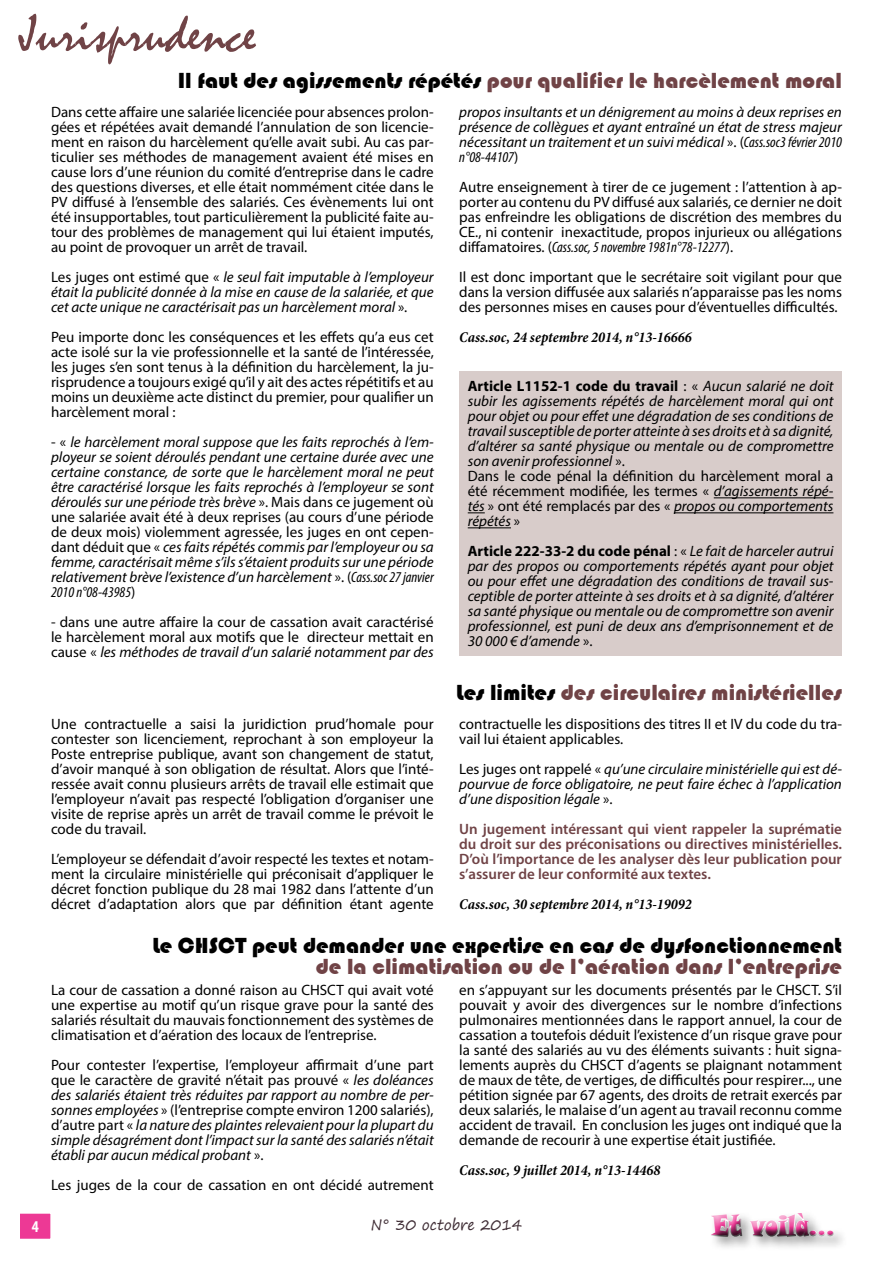
<style>
.page{position:relative;width:893px;height:1263px;background:#fff}
.page>*{position:absolute;margin:0;border:0;box-sizing:border-box;transform-origin:0 0}
.t1{font:54px "Mistral";color:#704346}
.t2{font:28.2px "Snap ITC";letter-spacing:.01em;color:#ed3995;scale:.73 1}
.t3{font:22.5px "Bauhaus 93";color:#704346}
.t4{font:22.5px "Bauhaus 93";color:#000}
.t5{font:700 condensed 16.5px "Myriad Pro";color:#fff}
.t6{font:15px/15px "Myriad Pro";color:#000;text-align:justify}
.t7{font:italic 15px/15px "Myriad Pro";color:#000;text-align:justify}
.t8{font:600 15px/15px "Myriad Pro";color:#704346;text-align:justify}
.t9{font:italic 700 condensed 15px "Minion Pro";color:#000}
.t10{font:15px "Segoe Print";color:#412f37;scale:.95 1}
.s1{color:#000}
.s2{font-style:normal}
.s3{font-stretch:condensed}
.s4{font-style:italic}
.s5{font-style:italic;font-stretch:condensed}
.s6{font-weight:700;font-style:normal}
</style>
<div class="page">
<div style="left:19px;top:1212px;width:33px;height:28px;background:#ed3995"></div>
<div style="left:17px;top:1211px;width:36px;height:31px;border:3px solid #fff"></div>
<div style="left:703px;top:1207px;width:141px;height:40px;background:#000;opacity:.75"></div>
<div style="left:459px;top:371px;width:383px;height:285px;background:#d8ccca"></div>
<hr style="left:714px;top:497px;width:119px;height:1px;background:#000">
<svg style="left:468px;top:512px;width:17px;height:1px"></svg>
<hr style="left:674px;top:512px;width:159px;height:1px;background:#000">
<hr style="left:468px;top:527px;width:43px;height:1px;background:#000">
<h1 class="t1" style="left:20px;top:1px;width:237px">Jurisprudence</h1>
<h3 class="t3" style="left:178px;top:67px;width:666px"><span class="s1">Il faut des agissements répétés</span> pour qualifier le harcèlement moral</h3>
<p class="t6" style="left:51px;top:104px;width:384px">Dans cette affaire une salariée licenciée pour absences prolon&shy;gées et répétées avait demandé l’annulation de son licencie&shy;ment en raison du harcèlement qu’elle avait subi. Au cas par&shy;ticulier ses méthodes de management avaient été mises en cause lors d’une réunion du comité d’entreprise dans le cadre des questions diverses, et elle était nommément citée dans le PV diffusé à l’ensemble des salariés. Ces évènements lui ont été insupportables, tout particulièrement la publicité faite au&shy;tour des problèmes de management qui lui étaient imputés, au point de provoquer un arrêt de travail.</p>
<p class="t7" style="left:51px;top:269px;width:384px"><span class="s2">Les juges ont estimé que «</span> le seul fait imputable à l’employeur était la publicité donnée à la mise en cause de la salariée, et que cet acte unique ne caractérisait pas un harcèlement moral <span class="s2">».</span></p>
<p class="t6" style="left:51px;top:329px;width:384px">Peu importe donc les conséquences et les effets qu’a eus cet acte isolé sur la vie professionnelle et la santé de l’intéressée, les juges s’en sont tenus à la définition du harcèlement, la ju&shy;risprudence a toujours exigé qu’il y ait des actes répétitifs et au moins un deuxième acte distinct du premier, pour qualifier un harcèlement moral :</p>
<p class="t7" style="left:51px;top:434px;width:384px"><span class="s2">- «</span> le harcèlement moral suppose que les faits reprochés à l’em&shy;ployeur se soient déroulés pendant une certaine durée avec une certaine constance, de sorte que le harcèlement moral ne peut être caractérisé lorsque les faits reprochés à l’employeur se sont déroulés sur une période très brève <span class="s2">». Mais dans ce jugement où une salariée avait été à deux reprises (au cours d’une période de deux mois) violemment agressée, les juges en ont cepen&shy;dant déduit que «</span> ces faits répétés commis par l’employeur ou sa femme, caractérisait même s’ils s’étaient produits sur une période relativement brève l’existence d’un harcèlement <span class="s2">». (</span><span class="s3">Cass.soc 27 janvier 2010 n°08-43985</span><span class="s2">)</span></p>
<p class="t6" style="left:51px;top:614px;width:384px">- dans une autre affaire la cour de cassation avait caractérisé le harcèlement moral aux motifs que le directeur mettait en cause « <span class="s4">les méthodes de travail d’un salarié notamment par des</span></p>
<p class="t6" style="left:51px;top:716px;width:384px">Une contractuelle a saisi la juridiction prud’homale pour contester son licenciement, reprochant à son employeur la Poste entreprise publique, avant son changement de statut, d’avoir manqué à son obligation de résultat. Alors que l’inté&shy;ressée avait connu plusieurs arrêts de travail elle estimait que l’employeur n’avait pas respecté l’obligation d’organiser une visite de reprise après un arrêt de travail comme le prévoit le code du travail.</p>
<p class="t6" style="left:51px;top:851px;width:384px">L’employeur se défendait d’avoir respecté les textes et notam&shy;ment la circulaire ministérielle qui préconisait d’appliquer le décret fonction publique du 28 mai 1982 dans l’attente d’un décret d’adaptation alors que par définition étant agente</p>
<p class="t7" style="left:459px;top:104px;width:384px">propos insultants et un dénigrement au moins à deux reprises en présence de collègues et ayant entraîné un état de stress majeur nécessitant un traitement et un suivi médical <span class="s2">». (</span><span class="s3">Cass.soc3 février 2010 n°08-44107</span><span class="s2">)</span></p>
<p class="t6" style="left:459px;top:179px;width:384px">Autre enseignement à tirer de ce jugement : l’attention à ap&shy;porter au contenu du PV diffusé aux salariés, ce dernier ne doit pas enfreindre les obligations de discrétion des membres du CE., ni contenir inexactitude, propos injurieux ou allégations diffamatoires. (<span class="s5">Cass.soc, 5 novembre 1981n°78-12277</span>).</p>
<p class="t6" style="left:459px;top:269px;width:384px">Il est donc important que le secrétaire soit vigilant pour que dans la version diffusée aux salariés n’apparaisse pas les noms des personnes mises en causes pour d’éventuelles difficultés.</p>
<p class="t9" style="left:459px;top:326px;width:234px">Cass.soc, 24 septembre 2014, n°13-16666</p>
<p class="t7" style="left:468px;top:379px;width:367px;text-align:left"><span class="s6">Article L1152-1 code du travail</span> <span class="s2">: «</span> Aucun salarié ne doit subir les agissements répétés de harcèlement moral qui ont pour objet ou pour effet une dégradation de ses conditions de travail susceptible de porter atteinte à ses droits et à sa dignité, d’altérer sa santé physique ou mentale ou de compromettre son avenir professionnel <span class="s2">».<br>Dans le code pénal la définition du harcèlement moral a été récemment modifiée, les termes «</span> d’agissements répé&shy;tés <span class="s2">» ont été remplacés par des «</span> propos ou comportements répétés <span class="s2">»</span></p>
<p class="t7" style="left:468px;top:544px;width:367px"><span class="s6">Article 222-33-2 du code pénal</span> <span class="s2">: «</span> Le fait de harceler autrui par des propos ou comportements répétés ayant pour objet ou pour effet une dégradation des conditions de travail sus&shy;ceptible de porter atteinte à ses droits et à sa dignité, d’altérer sa santé physique ou mentale ou de compromettre son avenir professionnel, est puni de deux ans d’emprisonnement et de 30 000 € d’amende <span class="s2">».</span></p>
<h3 class="t3" style="left:456px;top:679px;width:387px"><span class="s1">Les limites</span> des circulaires ministérielles</h3>
<p class="t6" style="left:459px;top:716px;width:384px">contractuelle les dispositions des titres II et IV du code du tra&shy;vail lui étaient applicables.</p>
<p class="t7" style="left:459px;top:761px;width:384px"><span class="s2">Les juges ont rappelé «</span> qu’une circulaire ministérielle qui est dé&shy;pourvue de force obligatoire, ne peut faire échec à l’application d’une disposition légale <span class="s2">».</span></p>
<p class="t8" style="left:459px;top:821px;width:384px">Un jugement intéressant qui vient rappeler la suprématie du droit sur des préconisations ou directives ministérielles.<br>D’où l’importance de les analyser dès leur publication pour s’assurer de leur conformité aux textes.</p>
<p class="t9" style="left:459px;top:893px;width:234px">Cass.soc, 30 septembre 2014, n°13-19092</p>
<h3 class="t4" style="left:152px;top:932px;width:691px">Le CHSCT peut demander une expertise en cas de dysfonctionnement</h3>
<h3 class="t3" style="left:316px;top:953px;width:528px">de la climatisation ou de l’aération dans l’entreprise</h3>
<p class="t6" style="left:51px;top:982px;width:384px">La cour de cassation a donné raison au CHSCT qui avait voté une expertise au motif qu’un risque grave pour la santé des salariés résultait du mauvais fonctionnement des systèmes de climatisation et d’aération des locaux de l’entreprise.</p>
<p class="t7" style="left:51px;top:1057px;width:384px"><span class="s2">Pour contester l’expertise, l’employeur affirmait d’une part que le caractère de gravité n’était pas prouvé «</span> les doléances des salariés étaient très réduites par rapport au nombre de per&shy;sonnes employées <span class="s2">» (l’entreprise compte environ 1200 salariés), d’autre part «</span> la nature des plaintes relevaient pour la plupart du simple désagrément dont l’impact sur la santé des salariés n’était établi par aucun médical probant <span class="s2">».</span></p>
<p class="t6" style="left:51px;top:1177px;width:384px">Les juges de la cour de cassation en ont décidé autrement</p>
<p class="t6" style="left:459px;top:982px;width:384px">en s’appuyant sur les documents présentés par le CHSCT. S’il pouvait y avoir des divergences sur le nombre d’infections pulmonaires mentionnées dans le rapport annuel, la cour de cassation a toutefois déduit l’existence d’un risque grave pour la santé des salariés au vu des éléments suivants : huit signa&shy;lements auprès du CHSCT d’agents se plaignant notamment de maux de tête, de vertiges, de difficultés pour respirer..., une pétition signée par 67 agents, des droits de retrait exercés par deux salariés, le malaise d’un agent au travail reconnu comme accident de travail. En conclusion les juges ont indiqué que la demande de recourir à une expertise était justifiée.</p>
<p class="t9" style="left:459px;top:1160px;width:203px">Cass.soc, 9 juillet 2014, n°13-14468</p>
<p class="t5" style="left:32px;top:1216px;width:9px">4</p>
<p class="t10" style="left:371px;top:1211px;width:161px">n° 30 octobre 2014</p>
<h2 class="t2" style="left:712px;top:1207px;width:169px">Et voilà...</h2>
</div>
